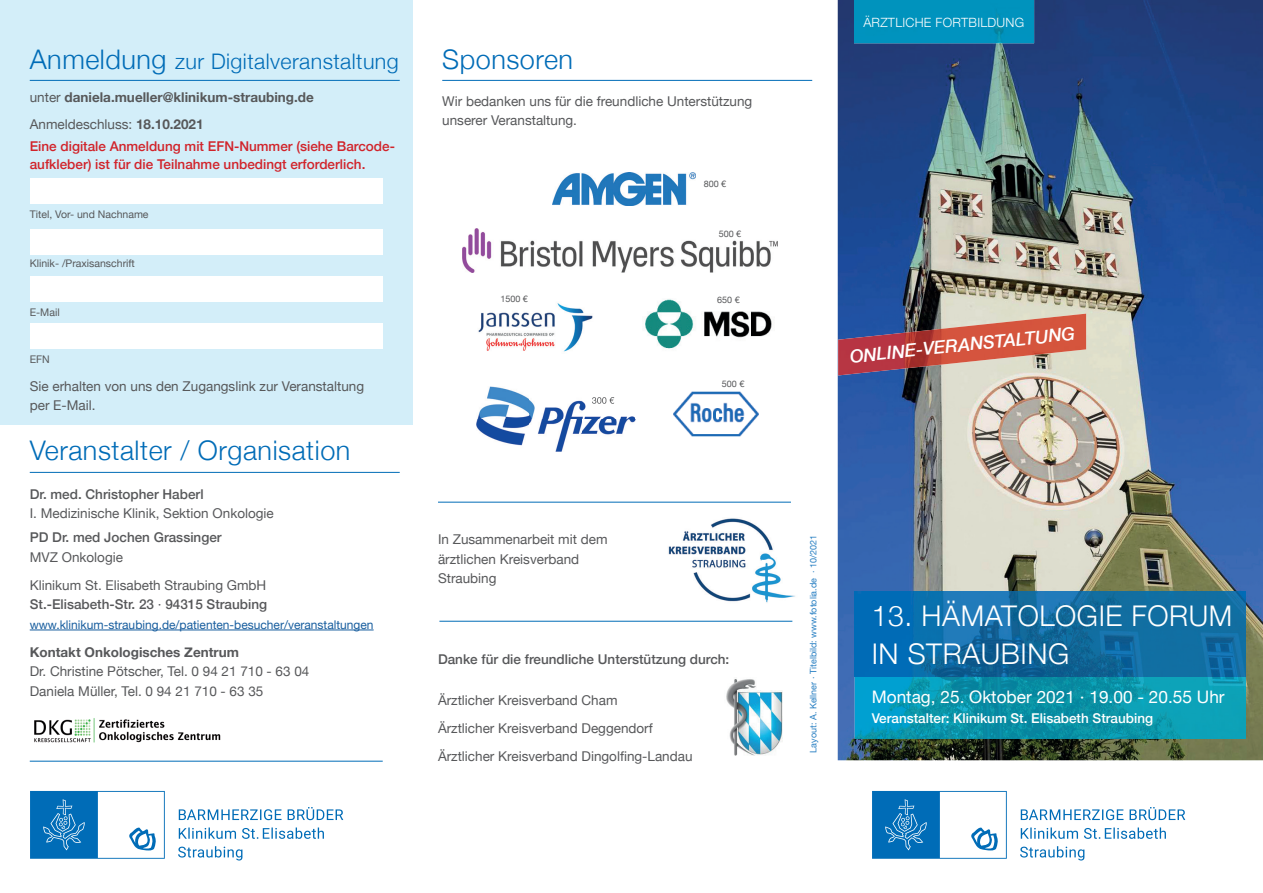
<style>
.page{position:relative;width:1263px;height:893px;background:#fff}
.page>*{position:absolute;margin:0;border:0;box-sizing:border-box;transform-origin:0 0}
.t1{font:300 28.5px/37.5px "Helvetica Neue";letter-spacing:.02em;color:#fff}
.t2{font:300 27px "Helvetica Neue";letter-spacing:.02em;color:#006cb7}
.t3{font:300 21.45px "Helvetica Neue";letter-spacing:.02em;color:#006cb7}
.t4{font:italic 500 18px "Helvetica Neue";color:#fff}
.t5{font:17.25px "Helvetica Neue";color:#fff}
.t6{font:13.5px/19.5px "Helvetica Neue";color:#57585a}
.t7{font:500 13.5px "Helvetica Neue";color:#57585a}
.t8{font:500 13.5px/18px "Helvetica Neue";color:#d1232a}
.t9{font:700 13.5px/26.5px "Helvetica Neue";color:#57585a}
.t10{font:500 13.5px "Helvetica Neue";color:#fff}
.t11{font:300 12.75px "Helvetica Neue";letter-spacing:.02em;color:#fff}
.t12{font:12px "Helvetica Neue";color:#175d9e}
.t13{font:10.5px "Helvetica Neue";color:#57585a}
.t14{font:9px "Helvetica Neue";color:#267ec2}
.t15{font:9px "Helvetica Neue";color:#57585a}
.s1{font-size:27px}
.s2{font-weight:400}
</style>
<div class="page">
<div style="left:0;top:0;width:412px;height:424px;background:#d3eef9"></div>
<img style="left:726px;top:679px;width:57px;height:76px">
<img style="left:462px;top:229px;width:316px;height:44px">
<img style="left:674px;top:391px;width:85px;height:46px">
<img style="left:645px;top:299px;width:127px;height:50px">
<img style="left:838px;top:0;width:425px;height:760px">
<img style="left:855px;top:591px;width:391px;height:148px">
<img style="left:855px;top:676px;width:391px;height:1px">
<svg style="left:1020px;top:846px;width:64px;height:14px"></svg>
<svg style="left:1021px;top:827px;width:145px;height:12px"></svg>
<svg style="left:1021px;top:807px;width:164px;height:13px"></svg>
<svg style="left:872px;top:791px;width:135px;height:68px"></svg>
<hr style="left:30px;top:630px;width:344px;height:1px;background:#175d9e">
<svg style="left:178px;top:846px;width:64px;height:14px"></svg>
<svg style="left:179px;top:827px;width:145px;height:12px"></svg>
<svg style="left:179px;top:807px;width:164px;height:13px"></svg>
<svg style="left:30px;top:791px;width:135px;height:68px"></svg>
<hr style="left:30px;top:761px;width:353px;height:1px;background:#006cb7">
<div style="left:30px;top:179px;width:353px;height:25px;background:#fff"></div>
<div style="left:30px;top:230px;width:353px;height:25px;background:#fff"></div>
<div style="left:30px;top:276px;width:353px;height:26px;background:#fff"></div>
<div style="left:30px;top:323px;width:353px;height:26px;background:#fff"></div>
<hr style="left:439px;top:621px;width:353px;height:1px;background:#006cb7">
<div style="left:854px;top:0;width:180px;height:43px;background:#0093bd"></div>
<hr style="left:442px;top:80px;width:370px;height:1px;background:#006cb7">
<img style="left:34px;top:718px;width:187px;height:25px">
<img style="left:553px;top:172px;width:142px;height:34px">
<img style="left:478px;top:303px;width:115px;height:49px">
<img style="left:477px;top:387px;width:158px;height:65px">
<img style="left:592px;top:397px;width:22px;height:7px">
<hr style="left:438px;top:502px;width:353px;height:1px;background:#006cb7">
<img style="left:668px;top:518px;width:127px;height:85px">
<hr style="left:30px;top:472px;width:370px;height:1px;background:#006cb7">
<hr style="left:30px;top:80px;width:370px;height:1px;background:#006cb7">
<img style="left:838px;top:314px;width:248px;height:61px">
<h3 class="t3" style="left:30px;top:44px;width:371px"><span class="s1">Anmeldung</span> zur Digitalveranstaltung</h3>
<p class="t9" style="left:30px;top:85px;width:286px"><span class="s2">unter</span> daniela.mueller@klinikum-straubing.de<br><span class="s2">Anmeldeschluss:</span> 18.10.2021</p>
<p class="t8" style="left:30px;top:136px;width:367px">Eine digitale Anmeldung mit EFN-Nummer (siehe Barcode&shy;aufkleber) ist für die Teilnahme unbedingt erforderlich.</p>
<p class="t13" style="left:30px;top:207px;width:120px">Titel, Vor- und Nachname</p>
<p class="t13" style="left:30px;top:256px;width:107px">Klinik- /Praxisanschrift</p>
<p class="t13" style="left:30px;top:305px;width:31px">E-Mail</p>
<p class="t13" style="left:30px;top:351px;width:22px">EFN</p>
<p class="t6" style="left:30px;top:377px;width:336px">Sie erhalten von uns den Zugangslink zur Veranstaltung per E-Mail.</p>
<h2 class="t2" style="left:30px;top:428px;width:322px">Veranstalter / Organisation</h2>
<p class="t7" style="left:30px;top:483px;width:175px">Dr. med. Christopher Haberl</p>
<p class="t6" style="left:30px;top:505px;width:246px">I. Medizinische Klinik, Sektion Onkologie</p>
<p class="t7" style="left:30px;top:527px;width:193px">PD Dr. med Jochen Grassinger</p>
<p class="t6" style="left:30px;top:544px;width:238px;line-height:28px">MVZ Onkologie<br>Klinikum St. Elisabeth Straubing GmbH</p>
<p class="t7" style="left:30px;top:594px;width:239px">St.-Elisabeth-Str. 23 <span class="s2">·</span> 94315 Straubing</p>
<p class="t12" style="left:30px;top:616px;width:345px">www.klinikum-straubing.de/patienten-besucher/veranstaltungen</p>
<p class="t9" style="left:30px;top:639px;width:211px">Kontakt Onkologisches Zentrum</p>
<p class="t6" style="left:30px;top:662px;width:281px">Dr. Christine Pötscher, Tel. 0 94 21 710 - 63 04<br>Daniela Müller, Tel. 0 94 21 710 - 63 35</p>
<h2 class="t2" style="left:442px;top:37px;width:132px">Sponsoren</h2>
<p class="t6" style="left:442px;top:92px;width:312px">Wir bedanken uns für die freundliche Unterstützung unserer Veranstaltung.</p>
<p class="t15" style="left:704px;top:177px;width:24px">800 €</p>
<p class="t15" style="left:500px;top:292px;width:29px">1500 €</p>
<p class="t6" style="left:438px;top:531px;width:171px">In Zusammenarbeit mit dem ärztlichen Kreisverband<br>Straubing</p>
<p class="t15" style="left:719px;top:227px;width:24px">500 €</p>
<p class="t15" style="left:717px;top:293px;width:24px">650 €</p>
<p class="t15" style="left:722px;top:377px;width:24px">500 €</p>
<p class="t7" style="left:438px;top:648px;width:293px">Danke für die freundliche Unterstützung durch:</p>
<p class="t6" style="left:438px;top:686px;width:256px;line-height:28px">Ärztlicher Kreisverband Cham<br>Ärztlicher Kreisverband Deggendorf<br>Ärztlicher Kreisverband Dingolfing-Landau</p>
<p class="t11" style="left:863px;top:12px;width:162px">ÄRZTLICHE FORTBILDUNG</p>
<h3 class="t4" style="left:848px;top:341px;width:228px;rotate:-6deg">ONLINE-VERANSTALTUNG</h3>
<p class="t14" style="left:807px;top:753px;width:219px;rotate:-90deg">Layout: A. Kellner · Titelbild: www.fotolia.de · 10/2021</p>
<h1 class="t1" style="left:872px;top:595px;width:362px">13. HÄMATOLOGIE FORUM<br>IN STRAUBING</h1>
<p class="t5" style="left:872px;top:685px;width:354px">Montag, 25. Oktober 2021 · 19.00 - 20.55 Uhr</p>
<p class="t10" style="left:872px;top:707px;width:283px">Veranstalter: Klinikum St. Elisabeth Straubing</p>
</div>
